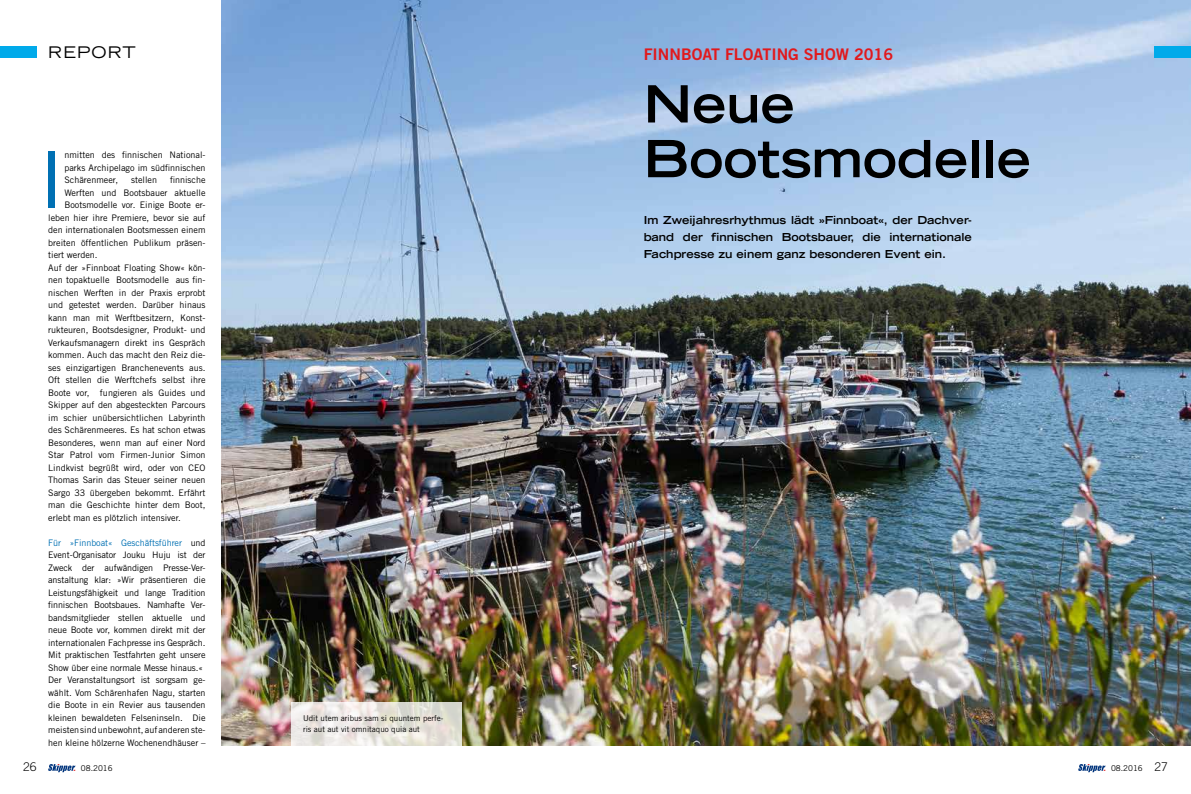
<style>
.page{position:relative;width:1191px;height:794px;background:#fff}
.page>*{position:absolute;margin:0;border:0;box-sizing:border-box;transform-origin:0 0}
.t1{font:78.3px "Trade Gothic LT Std";color:#0070b3}
.t2{font:700 expanded 51.2px/54.7px "Trade Gothic LT Std";color:#000}
.t3{font:16px "Trade Gothic LT Std Bd 2";color:#e1191d}
.t4{font:expanded 16px "Trade Gothic LT Std";letter-spacing:.07em;color:#000}
.t5{font:300 12px "Trade Gothic LT Std";color:#000}
.t6{font:700 expanded 11px/17px "Trade Gothic LT Std";color:#000;text-align:justify}
.t7{font:9px/12.5px "Trade Gothic LT Std";color:#000;text-align:justify}
.t8{font:8px/11px "Trade Gothic LT Std";color:#000}
.s1{color:#0070b3}
.s2{font-weight:300;font-size:12px}
</style>
<div class="page">
<img style="left:221px;top:0;width:970px;height:746px">
<svg style="left:291px;top:702px;width:171px;height:44px;background:#e7e4de"></svg>
<svg style="left:48px;top:764px;width:27px;height:8px"></svg>
<svg style="left:1078px;top:764px;width:27px;height:8px"></svg>
<div style="left:1154px;top:47px;width:37px;height:11px;background:#00aaea"></div>
<div style="left:0;top:47px;width:37px;height:11px;background:#00aaea"></div>
<h3 class="t4" style="left:48px;top:42px;width:89px">REPORT</h3>
<h1 class="t1" style="left:38px;top:133px;width:28px">I</h1>
<p class="t7" style="left:64px;top:148px;width:143px">nmitten des finnischen National&shy;parks Archipelago im südfinnischen Schärenmeer,</p>
<p class="t7" style="left:131px;top:173px;width:28px">stellen</p>
<p class="t7" style="left:170px;top:173px;width:37px">finnische</p>
<p class="t7" style="left:64px;top:186px;width:143px">Werften und Bootsbauer aktuelle</p>
<p class="t7" style="left:64px;top:198px;width:143px">Bootsmodelle vor. Einige Boote er-</p>
<p class="t7" style="left:48px;top:211px;width:159px">leben hier ihre Premiere, bevor sie auf</p>
<p class="t7" style="left:48px;top:223px;width:159px">den internationalen Bootsmessen einem</p>
<p class="t7" style="left:48px;top:236px;width:159px">breiten öffentlichen Publikum präsen-</p>
<p class="t7" style="left:48px;top:248px;width:51px">tiert werden.</p>
<p class="t7" style="left:48px;top:261px;width:159px">Auf der »Finnboat Floating Show« kön-</p>
<p class="t7" style="left:48px;top:273px;width:159px">nen topaktuelle Bootsmodelle aus fin-</p>
<p class="t7" style="left:48px;top:286px;width:159px">nischen Werften in der Praxis erprobt</p>
<p class="t7" style="left:48px;top:298px;width:159px">und getestet werden. Darüber hinaus</p>
<p class="t7" style="left:48px;top:311px;width:159px">kann man mit Werftbesitzern, Konst-</p>
<p class="t7" style="left:48px;top:323px;width:159px">rukteuren, Bootsdesigner, Produkt- und</p>
<p class="t7" style="left:48px;top:336px;width:159px">Verkaufsmanagern direkt ins Gespräch</p>
<p class="t7" style="left:48px;top:348px;width:159px">kommen. Auch das macht den Reiz die-</p>
<p class="t7" style="left:48px;top:361px;width:159px">ses einzigartigen Branchenevents aus.</p>
<p class="t7" style="left:48px;top:373px;width:159px">Oft stellen die Werftchefs selbst ihre</p>
<p class="t7" style="left:48px;top:386px;width:159px">Boote vor, fungieren als Guides und</p>
<p class="t7" style="left:48px;top:398px;width:159px">Skipper auf den abgesteckten Parcours</p>
<p class="t7" style="left:48px;top:411px;width:159px">im schier unübersichtlichen Labyrinth</p>
<p class="t7" style="left:48px;top:423px;width:159px">des Schärenmeeres. Es hat schon etwas</p>
<p class="t7" style="left:48px;top:436px;width:159px">Besonderes, wenn man auf einer Nord</p>
<p class="t7" style="left:48px;top:448px;width:159px">Star Patrol vom Firmen-Junior Simon</p>
<p class="t7" style="left:48px;top:461px;width:159px">Lindkvist begrüßt wird, oder von CEO</p>
<p class="t7" style="left:48px;top:473px;width:159px">Thomas Sarin das Steuer seiner neuen</p>
<p class="t7" style="left:48px;top:486px;width:159px">Sargo 33 übergeben bekommt. Erfährt</p>
<p class="t7" style="left:48px;top:498px;width:159px">man die Geschichte hinter dem Boot,</p>
<p class="t7" style="left:48px;top:511px;width:134px">erlebt man es plötzlich intensiver.</p>
<p class="t7" style="left:48px;top:536px;width:159px;text-align:left"><span class="s1">Für »Finnboat« Geschäftsführer</span> und Event-Organisator Jouku Huju ist der Zweck der aufwändigen Presse-Ver&shy;anstaltung klar: »Wir präsentieren die Leistungsfähigkeit und lange Tradition finnischen Bootsbaues. Namhafte Ver&shy;bandsmitglieder stellen aktuelle und neue Boote vor, kommen direkt mit der internationalen Fachpresse ins Gespräch.<br>Mit praktischen Testfahrten geht unsere Show über eine normale Messe hinaus.« Der Veranstaltungsort ist sorgsam ge&shy;wählt. Vom Schärenhafen Nagu, starten die Boote in ein Revier aus tausenden kleinen bewaldeten Felseninseln. Die meisten sind unbewohnt, auf anderen ste&shy;hen kleine hölzerne Wochenendhäuser –</p>
<p class="t8" style="left:303px;top:712px;width:142px">Udit utem aribus sam si quuntem perfe&shy;ris aut aut vit omnitaquo quia aut</p>
<h3 class="t3" style="left:643px;top:44px;width:251px">FINNBOAT FLOATING SHOW 2016</h3>
<h2 class="t2" style="left:643px;top:76px;width:388px">Neue<br>Bootsmodelle</h2>
<p class="t6" style="left:643px;top:211px;width:330px">Im Zweijahresrhythmus lädt »Finnboat«, der Dachver&shy;band der finnischen Bootsbauer, die internationale Fachpresse zu einem ganz besonderen Event ein.</p>
<h3 class="t5" style="left:23px;top:759px;width:15px">26</h3>
<p class="t8" style="left:81px;top:762px;width:33px">08.2016</p>
<p class="t8" style="left:1111px;top:762px;width:58px">08.2016 <span class="s2">27</span></p>
</div>
